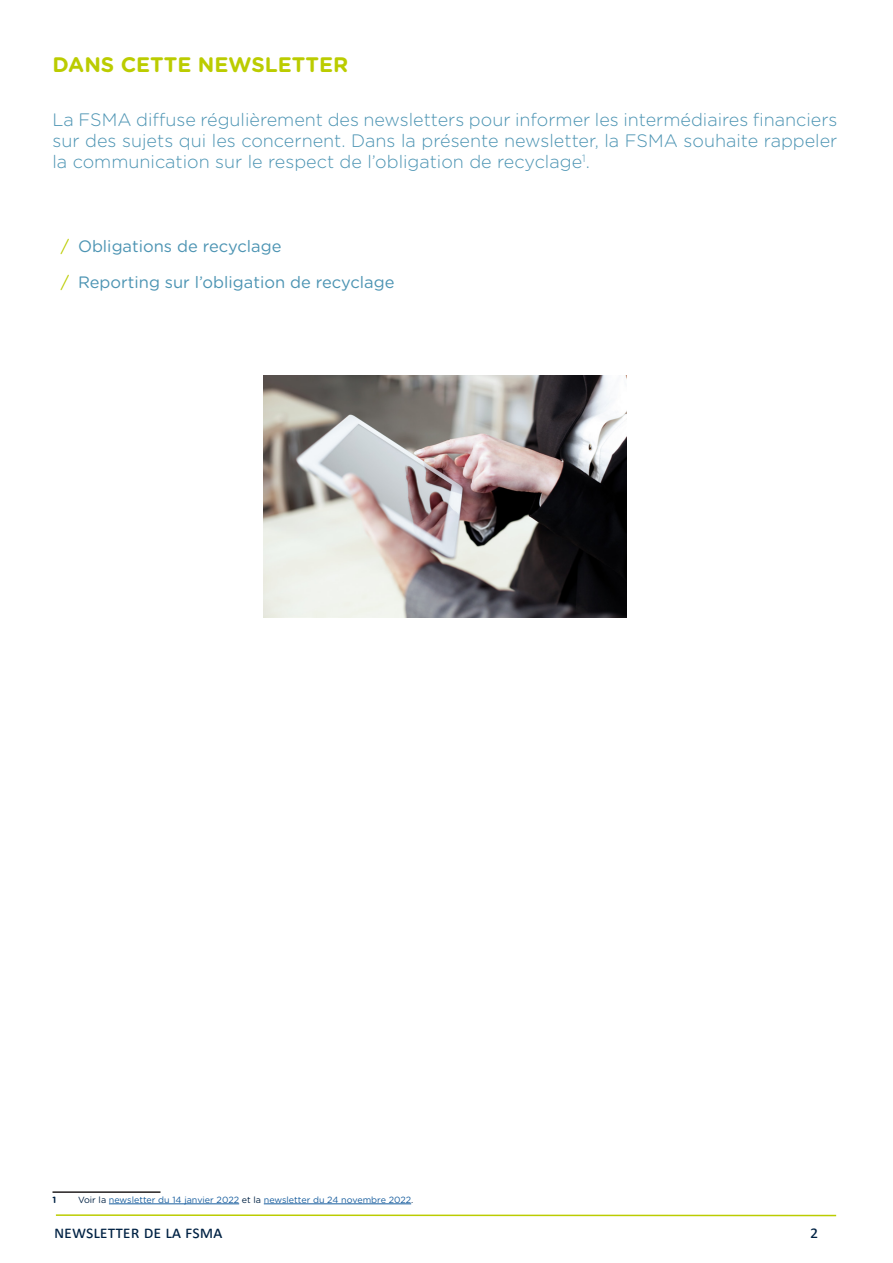
<style>
.page{position:relative;width:893px;height:1263px;background:#fff}
.page>*{position:absolute;margin:0;border:0;box-sizing:border-box;transform-origin:0 0}
.TITEL_N3{font:700 21px "Gotham Rounded";color:#bc0}
.INTRO{font:300 18px/21px "Gotham Rounded";color:#4c94b3;text-align:justify}
.t1{font:18px "Calibri";color:#024}
.t2{font:16.5px "Gotham Rounded";color:#4c94b3}
.VOETNOOT{font:9px "Gotham Rounded";color:#175d9e}
.VOETNOOT-2{font:700 9px "Gotham Rounded";color:#024}
.s1{color:#bc0}
.s2{color:#024}
</style>
<div class="page">
<hr style="left:52px;top:1191px;width:108px;height:2px;background:#231f20">
<hr style="left:109px;top:1203px;width:130px;height:1px;background:#175d9e">
<hr style="left:264px;top:1203px;width:147px;height:1px;background:#175d9e">
<img style="left:263px;top:376px;width:363px;height:242px">
<hr style="left:56px;top:1214px;width:780px;height:2px;background:#bc0">
<p class="TITEL_N3" style="left:52px;top:49px;width:297px">DANS CETTE NEWSLETTER</p>
<p class="INTRO" style="left:52px;top:108px;width:787px">La FSMA diffuse régulièrement des newsletters pour informer les intermédiaires financiers sur des sujets qui les concernent. Dans la présente newsletter, la FSMA souhaite rappeler la communication sur le respect de l’obligation de recyclage<sup>1</sup>.</p>
<p class="t2" style="left:61px;top:235px;width:222px"><span class="s1">/</span> Obligations de recyclage</p>
<p class="t2" style="left:61px;top:271px;width:335px"><span class="s1">/</span> Reporting sur l’obligation de recyclage</p>
<p class="VOETNOOT-2" style="left:52px;top:1193px;width:5px">1</p>
<p class="VOETNOOT" style="left:78px;top:1193px;width:337px"><span class="s2">Voir la</span> newsletter du 14 janvier 2022 <span class="s2">et la</span> newsletter du 24 novembre 2022<span class="s2">.</span></p>
<p class="t1" style="left:54px;top:1219px;width:170px">NEWSLETTER DE LA FSMA</p>
<p class="t1" style="left:810px;top:1219px;width:10px">2</p>
</div>
